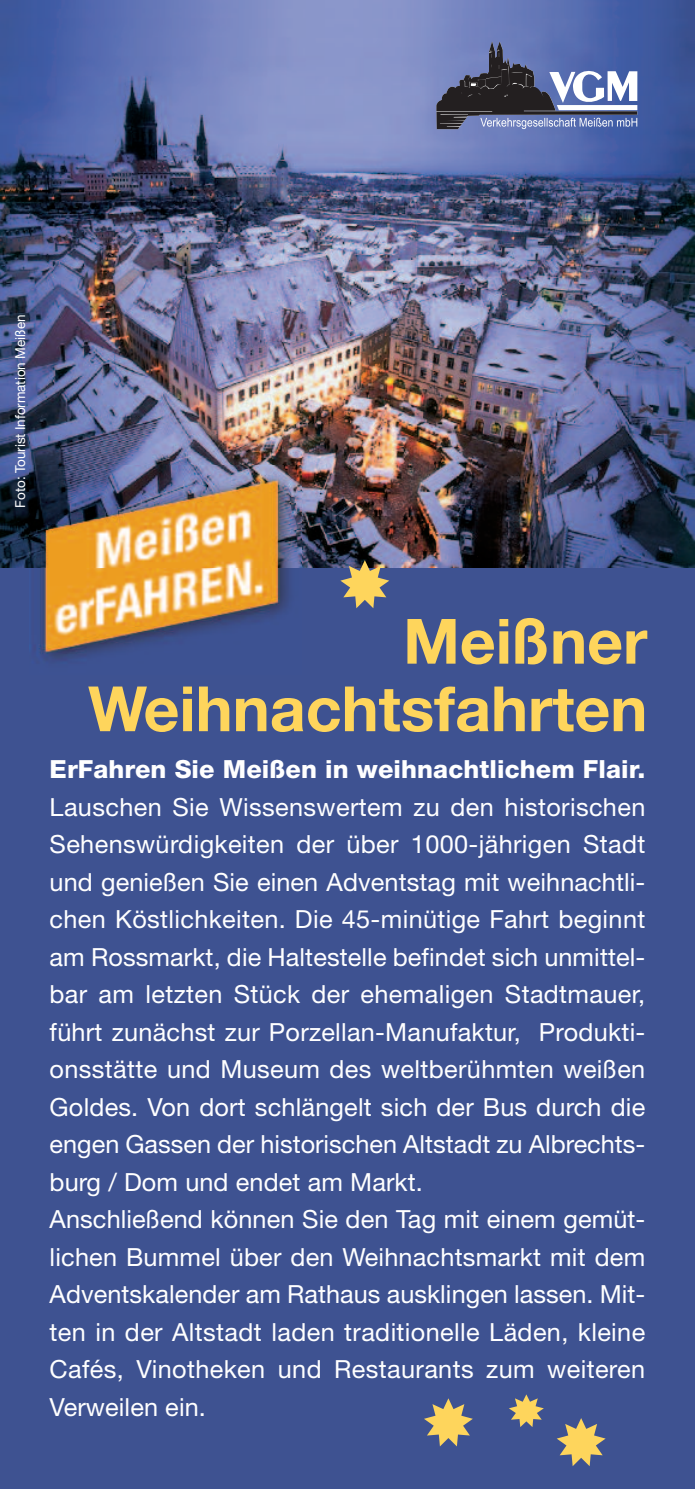
<style>
.page{position:relative;width:695px;height:1489px;background:#fff}
.page>*{position:absolute;margin:0;border:0;box-sizing:border-box;transform-origin:0 0}
.t1{font:700 62.5px/67.5px "Helvetica Neue";color:#fed55c;text-align:right}
.t2{font:25px/37.5px "Helvetica Neue";letter-spacing:.01em;color:#fff}
.t3{font:800 25px "Helvetica Neue";letter-spacing:.005em;color:#fff}
.t4{font:13.75px "Helvetica Neue";letter-spacing:-.005em;color:#fff}
</style>
<div class="page">
<div style="left:0;top:0;width:694px;height:1488px;background:#3e5291"></div>
<svg style="left:424px;top:1398px;width:49px;height:48px"></svg>
<svg style="left:509px;top:1394px;width:34px;height:32px"></svg>
<svg style="left:557px;top:1418px;width:48px;height:47px"></svg>
<img style="left:0;top:0;width:694px;height:567px">
<svg style="left:340px;top:560px;width:49px;height:48px"></svg>
<img style="left:30px;top:465px;width:272px;height:196px">
<svg style="left:436px;top:42px;width:201px;height:87px;background:#636d93"></svg>
<p class="t4" style="left:15px;top:507px;width:194px;rotate:-90deg">Foto: Tourist Information Meißen</p>
<h1 class="t1" style="left:88px;top:606px;width:560px">Meißner<br>Weihnachtsfahrten</h1>
<p class="t3" style="left:50px;top:760px;width:597px">ErFahren Sie Meißen in weihnachtlichem Flair.</p>
<p class="t2" style="left:50px;top:790px;width:597px">Lauschen Sie Wissenswertem zu den historischen Sehenswürdigkeiten der über 1000-jährigen Stadt und genießen Sie einen Adventstag mit weihnachtli&shy;chen Köstlichkeiten. Die 45-minütige Fahrt beginnt am Rossmarkt, die Haltestelle befindet sich unmittel&shy;bar am letzten Stück der ehemaligen Stadtmauer, führt zunächst zur Porzellan-Manufaktur, Produkti&shy;onsstätte und Museum des weltberühmten weißen Goldes. Von dort schlängelt sich der Bus durch die engen Gassen der historischen Altstadt zu Albrechts&shy;burg / Dom und endet am Markt.<br>Anschließend können Sie den Tag mit einem gemüt&shy;lichen Bummel über den Weihnachtsmarkt mit dem Adventskalender am Rathaus ausklingen lassen. Mit&shy;ten in der Altstadt laden traditionelle Läden, kleine Cafés, Vinotheken und Restaurants zum weiteren Verweilen ein.</p>
</div>
